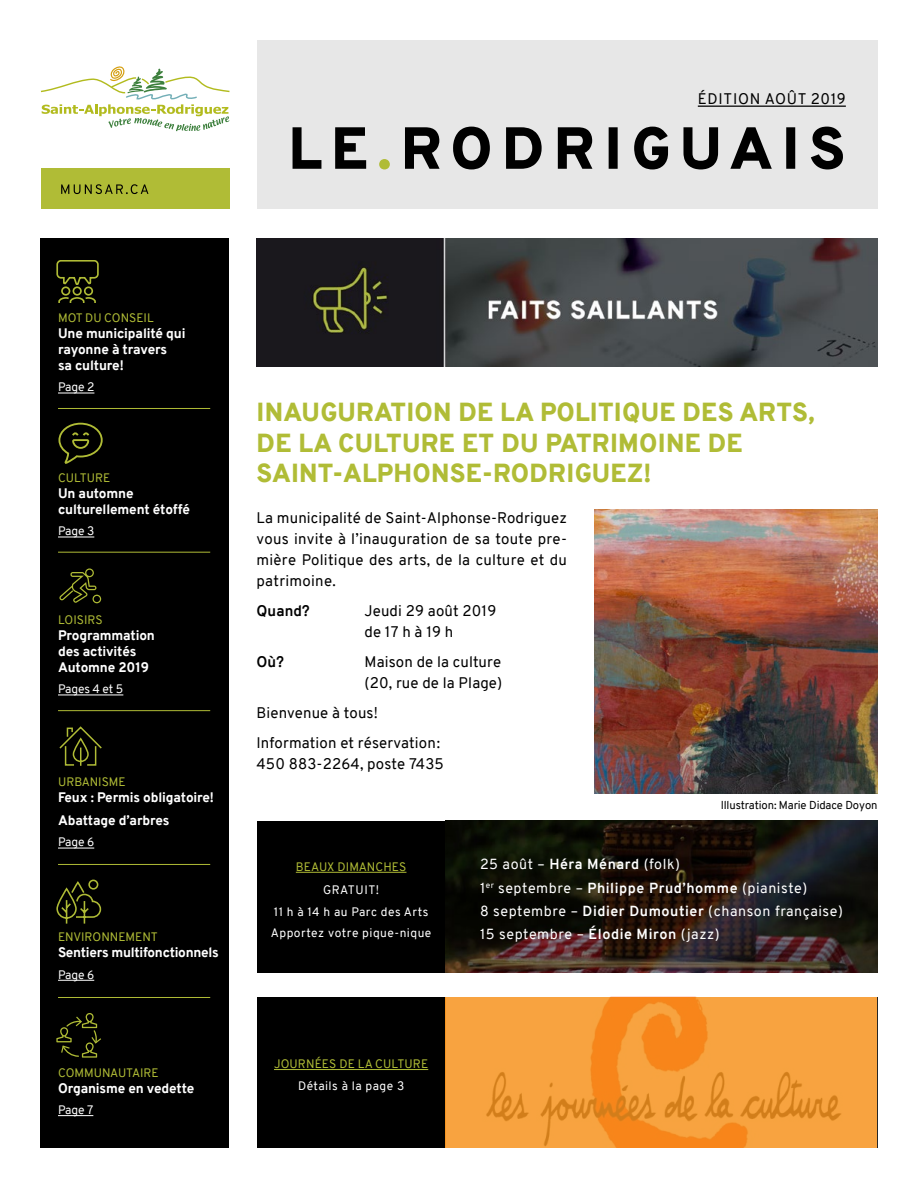
<style>
.page{position:relative;width:918px;height:1188px;background:#fff}
.page>*{position:absolute;margin:0;border:0;box-sizing:border-box;transform-origin:0 0}
.t1{font:900 25.5px/30.6px "Overpass";letter-spacing:.01em;color:#b0bc36}
.t2{font:15px/21px "Overpass";letter-spacing:.01em;color:#000}
.t3{font:15px "Overpass";letter-spacing:.05em;color:#000}
.t4{font:700 15px "Overpass";letter-spacing:.01em;color:#000}
.t5{font:14.25px/23.2px "Overpass";letter-spacing:.04em;color:#fff}
.t6{font:800 13.5px/16.2px "Overpass";letter-spacing:-.01em;color:#fff}
.t7{font:12px "Overpass";color:#b0bc36}
.t8{font:12px/21.8px "Overpass";letter-spacing:.04em;color:#fff;text-align:center}
.t9{font:12px "Overpass";letter-spacing:.02em;color:#fff}
.t10{font:11.25px "Overpass";letter-spacing:-.01em;color:#000}
.s1{font-weight:400}
.s2{font-weight:700}
</style>
<div class="page">
<div style="left:257px;top:40px;width:621px;height:169px;background:#e7e7e7"></div>
<div style="left:41px;top:169px;width:189px;height:40px;background:#b0bc36"></div>
<img style="left:256px;top:238px;width:622px;height:129px">
<div style="left:40px;top:238px;width:189px;height:910px;background:#000"></div>
<div style="left:257px;top:997px;width:621px;height:151px;background:#000"></div>
<div style="left:257px;top:821px;width:621px;height:151px;background:#000"></div>
<hr style="left:58px;top:864px;width:152px;height:1px;background:#b0bc36">
<hr style="left:58px;top:997px;width:152px;height:1px;background:#b0bc36">
<hr style="left:58px;top:710px;width:152px;height:1px;background:#b0bc36">
<hr style="left:58px;top:552px;width:152px;height:1px;background:#b0bc36">
<hr style="left:58px;top:408px;width:152px;height:1px;background:#b0bc36">
<img style="left:446px;top:997px;width:432px;height:151px">
<img style="left:446px;top:821px;width:432px;height:151px">
<img style="left:594px;top:510px;width:284px;height:284px">
<svg style="left:405px;top:127px;width:438px;height:42px"></svg>
<svg style="left:379px;top:159px;width:11px;height:10px"></svg>
<svg style="left:293px;top:127px;width:73px;height:42px"></svg>
<hr style="left:698px;top:106px;width:148px;height:1px;background:#000">
<hr style="left:58px;top:536px;width:36px;height:1px;background:#fff">
<hr style="left:58px;top:392px;width:36px;height:2px;background:#fff">
<hr style="left:58px;top:694px;width:65px;height:1px;background:#fff">
<hr style="left:58px;top:980px;width:36px;height:1px;background:#fff">
<hr style="left:58px;top:1115px;width:35px;height:1px;background:#fff">
<svg style="left:61px;top:184px;width:87px;height:10px"></svg>
<svg style="left:57px;top:880px;width:44px;height:44px"></svg>
<svg style="left:57px;top:260px;width:42px;height:42px"></svg>
<svg style="left:57px;top:1013px;width:44px;height:45px"></svg>
<hr style="left:58px;top:848px;width:36px;height:1px;background:#fff">
<hr style="left:274px;top:1069px;width:154px;height:1px;background:#b0bc36">
<hr style="left:296px;top:872px;width:110px;height:1px;background:#b0bc36">
<svg style="left:40px;top:66px;width:190px;height:65px"></svg>
<svg style="left:58px;top:422px;width:45px;height:42px"></svg>
<svg style="left:59px;top:568px;width:42px;height:35px"></svg>
<svg style="left:59px;top:726px;width:43px;height:40px"></svg>
<p class="t3" style="left:698px;top:88px;width:150px">Édition août 2019</p>
<p class="t7" style="left:58px;top:309px;width:97px">mot du conseil</p>
<p class="t6" style="left:58px;top:325px;width:129px">Une municipalité qui rayonne à travers<br>sa culture!</p>
<p class="t9" style="left:58px;top:379px;width:38px">Page 2</p>
<p class="t7" style="left:58px;top:469px;width:54px">culture</p>
<p class="t6" style="left:58px;top:485px;width:133px">Un automne culturellement étoffé</p>
<p class="t9" style="left:58px;top:523px;width:38px">Page 3</p>
<p class="t7" style="left:58px;top:611px;width:46px">loisirs</p>
<p class="t6" style="left:58px;top:627px;width:98px">Programmation des activités<br>Automne 2019</p>
<p class="t9" style="left:58px;top:681px;width:67px">Pages 4 et 5</p>
<p class="t7" style="left:58px;top:773px;width:69px">urbanisme</p>
<p class="t6" style="left:58px;top:786px;width:158px;line-height:23px">Feux : Permis obligatoire!<br>Abattage d’arbres</p>
<p class="t9" style="left:58px;top:834px;width:38px">Page 6</p>
<p class="t7" style="left:58px;top:929px;width:101px">environnement</p>
<p class="t6" style="left:58px;top:945px;width:162px">Sentiers multifonctionnels</p>
<p class="t9" style="left:58px;top:966px;width:38px">Page 6</p>
<p class="t7" style="left:58px;top:1064px;width:102px">communautaire</p>
<p class="t6" style="left:58px;top:1080px;width:138px">Organisme en vedette</p>
<p class="t9" style="left:58px;top:1101px;width:37px">Page 7</p>
<h1 class="t1" style="left:257px;top:397px;width:560px">INAUGURATION DE LA POLITIQUE DES ARTS,<br>DE LA CULTURE ET DU PATRI MOI NE DE<br>SAI NT-ALPHONSE-RODRIGUEZ!</h1>
<p class="t2" style="left:256px;top:508px;width:312px;text-align:justify">La municipalité de Saint-Alphonse-Rodriguez vous invite à l’inauguration de sa toute pre&shy;mière Politique des arts, de la culture et du patrimoine.</p>
<p class="t4" style="left:256px;top:600px;width:89px">Quand? <span class="s1">J</span></p>
<p class="t2" style="left:364px;top:601px;width:133px;text-indent:8px">eudi 29 août 2019 de 17 h à 19 h</p>
<p class="t4" style="left:256px;top:651px;width:68px">Où? <span class="s1">M</span></p>
<p class="t2" style="left:364px;top:652px;width:139px;text-align:right">aison de la culture (20, rue de la Plage)</p>
<p class="t2" style="left:256px;top:698px;width:185px;line-height:29.8px">Bienvenue à tous!<br>I nformation et réservation:</p>
<p class="t2" style="left:256px;top:753px;width:189px">450 883-2264, poste 7435</p>
<p class="t7" style="left:296px;top:858px;width:112px">beaux dimanches</p>
<p class="t8" style="left:271px;top:879px;width:162px">Gratuit!<br>11 h à 14 h au Parc des Arts<br>Apportez votre pique-nique</p>
<p class="t7" style="left:274px;top:1055px;width:156px">journées de la culture</p>
<p class="t9" style="left:298px;top:1077px;width:108px">Détails à la page 3</p>
<p class="t10" style="left:721px;top:797px;width:158px">Illustration: Marie‐Didace Doyon</p>
<p class="t5" style="left:480px;top:853px;width:365px">25 août – <span class="s2">Héra Ménard</span> (folk)<br>1<sup>er</sup> septembre – <span class="s2">Philippe Prud’homme</span> (pianiste)<br>8 septembre – <span class="s2">Didier Dumoutier</span> (chanson française)<br>15 septembre – <span class="s2">Élodie Miron</span> (jazz)</p>
</div>
